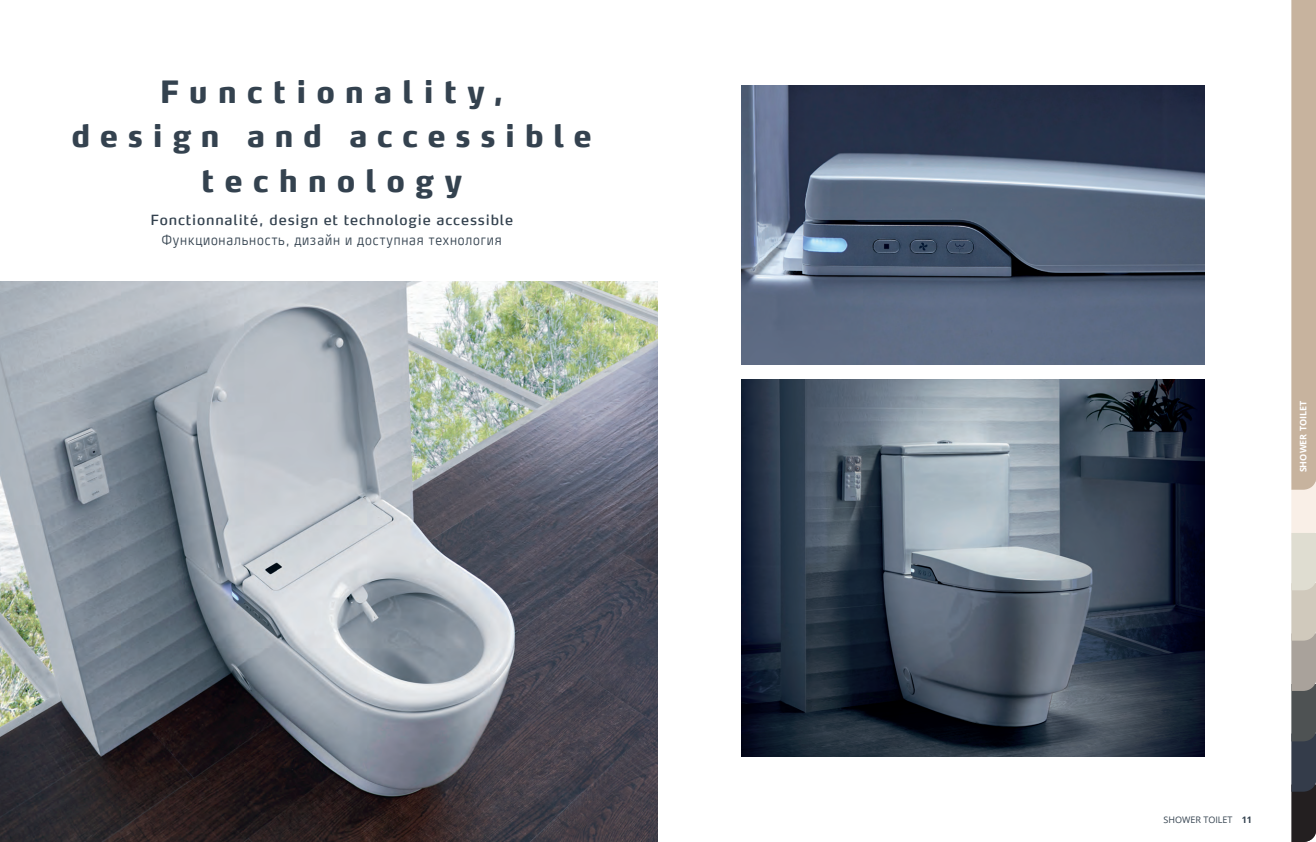
<style>
.page{position:relative;width:1316px;height:842px;background:#fff}
.page>*{position:absolute;margin:0;border:0;box-sizing:border-box;transform-origin:0 0}
.t1{font:800 30.7px/44.4px "Max Offc";letter-spacing:.32em;color:#34424f;text-align:center}
.t2{font:14px "Max Offc";letter-spacing:.06em;color:#34424f}
.t3{font:300 condensed 14px "Max Offc Pro";letter-spacing:.06em;color:#34424f}
.t4{font:9px "Open Sans";color:#34424f}
.t5{font:700 9px "Open Sans";color:#fff}
.s1{font-weight:700}
</style>
<div class="page">
<img style="left:741px;top:85px;width:463px;height:280px">
<img style="left:741px;top:379px;width:463px;height:378px">
<img style="left:0;top:281px;width:658px;height:561px">
<svg style="left:1291px;top:0;width:24px;height:842px;background:#b1a497"></svg>
<h1 class="t1" style="left:71px;top:69px;width:522px">Functionality,<br>design and accessible technology</h1>
<p class="t2" style="left:150px;top:211px;width:364px">Fonctionnalité, design et technologie accessible</p>
<p class="t3" style="left:162px;top:228px;width:341px">Функциональность, дизайн и доступная технология</p>
<p class="t5" style="left:1296px;top:472px;width:73px;rotate:-90deg">Shower toilet</p>
<p class="t4" style="left:1163px;top:813px;width:90px">SHOWER TOILET <span class="s1">11</span></p>
</div>
